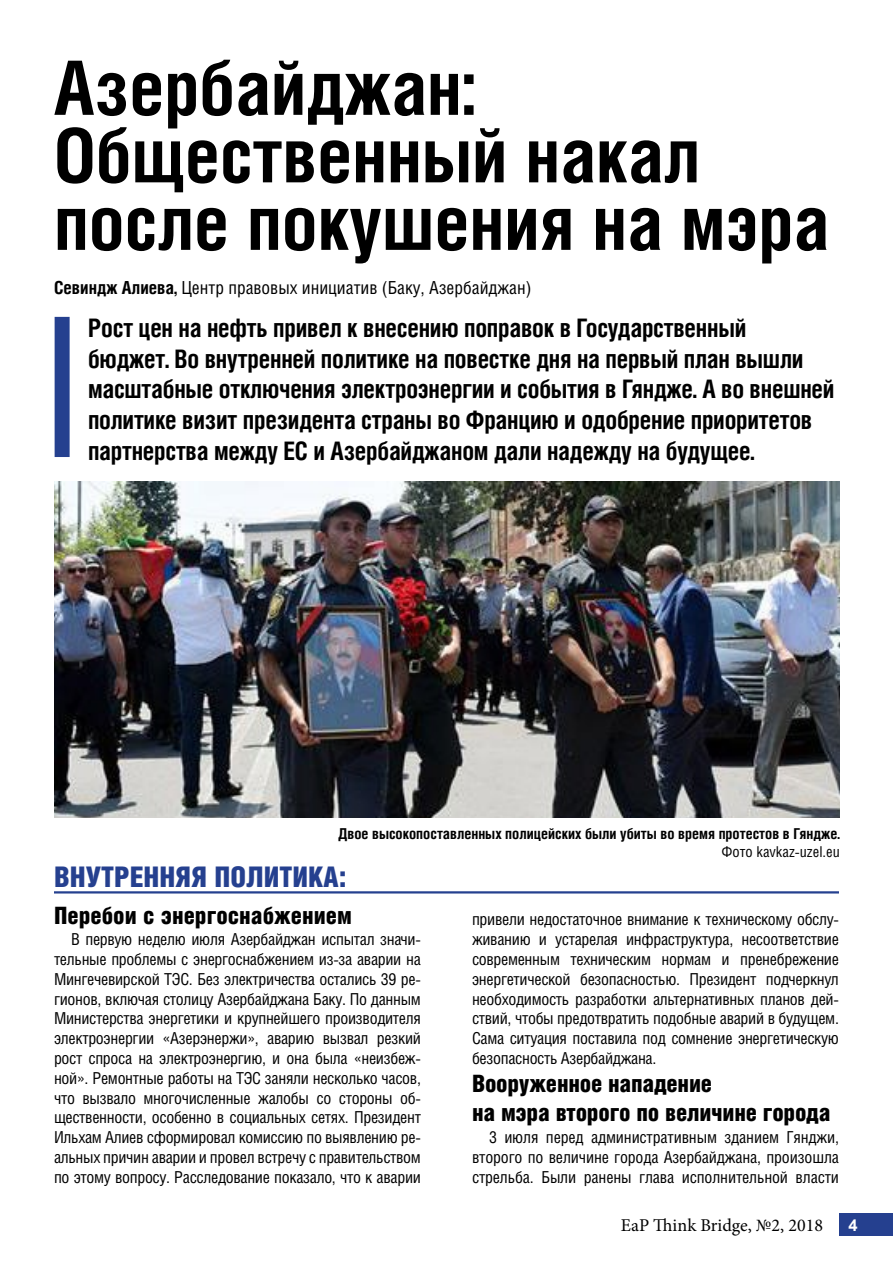
<style>
.page{position:relative;width:893px;height:1263px;background:#fff}
.page>*{position:absolute;margin:0;border:0;box-sizing:border-box;transform-origin:0 0}
.t1{font:700 75px/67.5px "Helios Cond";color:#000}
.t2{font:900 28.5px "Helios Cond";color:#25408f}
.t3{font:700 25.5px/30.6px "Helios Cond";letter-spacing:-.01em;color:#000}
.t4{font:900 24px/28.5px "Helios Cond";letter-spacing:-.01em;color:#000}
.t5{font:18px "Helios Cond";color:#000}
.t6{font:18px "Minion Pro";color:#000}
.t7{font:16.5px/19.8px "Helios Cond C";letter-spacing:-.02em;color:#000;text-align:justify}
.t8{font:16.5px/19.8px "Helios Cond";letter-spacing:-.01em;color:#000;text-align:justify}
.t9{font:700 16.5px "Arial";color:#fff}
.t10{font:700 15px "Helios Cond";color:#000}
.t11{font:15px "Helios Cond";color:#000}
.s1{font-weight:700}
</style>
<div class="page">
<div style="left:840px;top:1213px;width:53px;height:23px;background:#25408f"></div>
<hr style="left:54px;top:891px;width:785px;height:2px;background:#25408f">
<div style="left:55px;top:317px;width:15px;height:140px;background:#25408f"></div>
<img style="left:55px;top:481px;width:785px;height:336px">
<h1 class="t1" style="left:54px;top:52px;width:777px">Азербайджан:<br>Общественный накал после покушения на мэра</h1>
<p class="t5" style="left:54px;top:277px;width:479px"><span class="s1">Севиндж Алиева,</span> Центр правовых инициатив (Баку, Азербайджан)</p>
<p class="t3" style="left:88px;top:312px;width:748px">Рост цен на нефть привел к внесению поправок в Государственный<br>бюджет. Во внутренней политике на повестке дня на первый план вышли масштабные отключения электроэнергии и события в Гяндже. А во внешней политике визит президента страны во Францию и одобрение приоритетов партнерства между ЕС и Азербайджаном дали надежду на будущее.</p>
<p class="t10" style="left:338px;top:825px;width:503px">Двое высокопоставленных полицейских были убиты во время протестов в Гяндже.</p>
<p class="t11" style="left:721px;top:843px;width:120px">Фото kavkaz-uzel.eu</p>
<h2 class="t2" style="left:54px;top:860px;width:294px">Внутренняя политика:</h2>
<h3 class="t4" style="left:54px;top:901px;width:300px">Перебои с энергоснабжением</h3>
<p class="t7" style="left:54px;top:929px;width:368px;text-indent:17px">В первую неделю июля Азербайджан испытал значи&shy;тельные проблемы с энергоснабжением из-за аварии на Мингечевирской ТЭС. Без электричества остались 39 ре&shy;гионов, включая столицу Азербайджана Баку. По данным Министерства энергетики и крупнейшего производителя электроэнергии «Азерэнержи», аварию вызвал резкий рост спроса на электроэнергию, и она была «неизбеж&shy;ной». Ремонтные работы на ТЭС заняли несколько часов, что вызвало многочисленные жалобы со стороны об&shy;щественности, особенно в социальных сетях. Президент Ильхам Алиев сформировал комиссию по выявлению ре&shy;альных причин аварии и провел встречу с правительством по этому вопросу. Расследование показало, что к аварии</p>
<p class="t7" style="left:472px;top:909px;width:368px">привели недостаточное внимание к техническому обслу&shy;живанию и устарелая инфраструктура, несоответствие современным техническим нормам и пренебрежение энергетической безопасностью. Президент подчеркнул необходимость разработки альтернативных планов дей&shy;ствий, чтобы предотвратить подобные аварий в будущем.<br>Сама ситуация поставила под сомнение энергетическую безопасность Азербайджана.</p>
<h3 class="t4" style="left:472px;top:1069px;width:360px">Вооруженное нападение<br>на мэра второго по величине города</h3>
<p class="t8" style="left:472px;top:1127px;width:368px;text-indent:17px">3 июля перед административным зданием Гянджи, второго по величине города Азербайджана, произошла стрельба. Были ранены глава исполнительной власти</p>
<p class="t6" style="left:621px;top:1213px;width:204px">EaP Think Bridge, №2, 2018</p>
<p class="t9" style="left:848px;top:1214px;width:11px">4</p>
</div>
